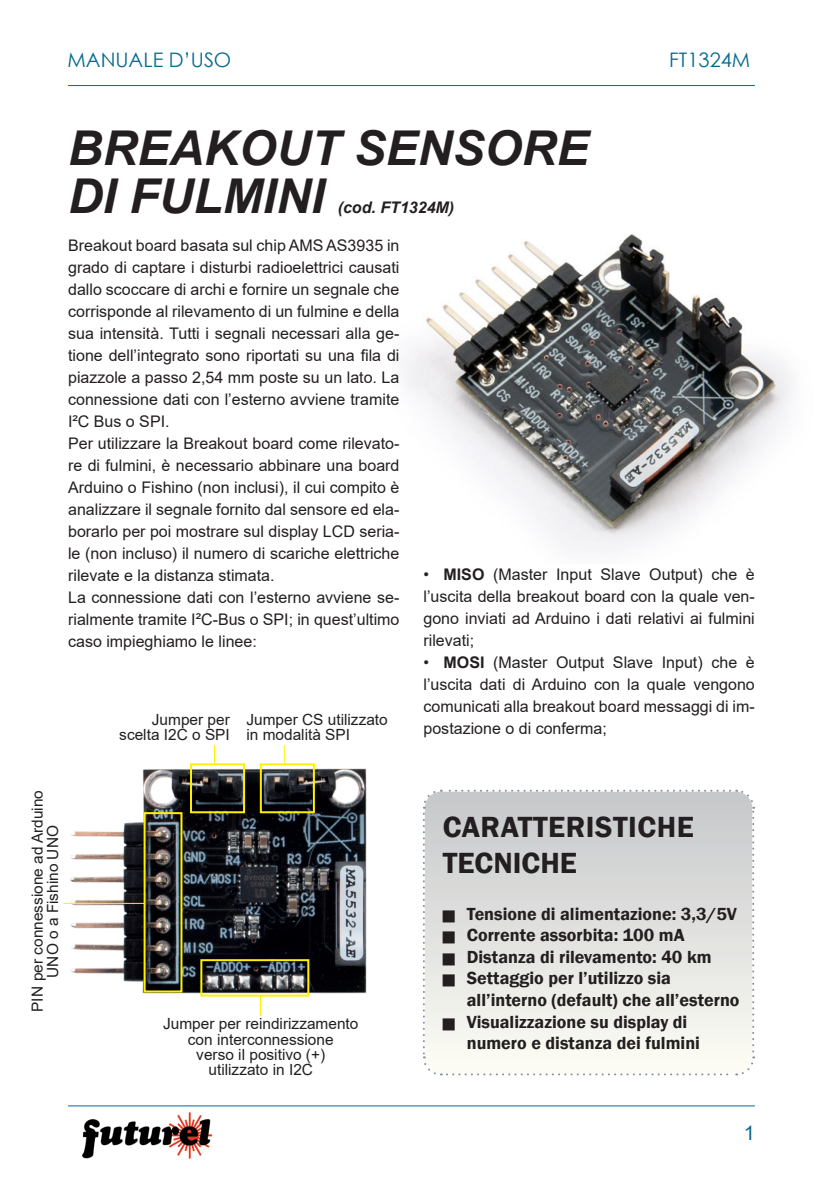
<style>
.page{position:relative;width:823px;height:1191px;background:#fff}
.page>*{position:absolute;margin:0;border:0;box-sizing:border-box;transform-origin:0 0}
.t1{font:italic 700 48px/48px "Arial";color:#231f20}
.t2{font:600 30px/36px "Franklin Gothic";letter-spacing:.015em;color:#231f20}
.t3{font:20px "Century Gothic";color:#056a8c}
.t4{font:20px "Arial";color:#056a8c}
.t5{font:600 18px/21.6px "Franklin Gothic";color:#231f20}
.testo{font:16px/22px "Arial";color:#231f20;text-align:justify}
.t6{font:italic 700 16px "Arial";color:#231f20}
.Testo{font:15.4px/15.4px "Arial";color:#231f20;text-align:center}
.s1{font-weight:700}
</style>
<div class="page">
<img style="left:82px;top:1112px;width:131px;height:47px">
<hr style="left:68px;top:1105px;width:686px;height:1px;background:#00688f">
<hr style="left:68px;top:85px;width:686px;height:1px;background:#00688f">
<img style="left:404px;top:234px;width:387px;height:316px">
<img style="left:63px;top:763px;width:304px;height:243px">
<div style="left:200px;top:959px;width:109px;height:37px;border:2px solid #fff101"></div>
<div style="left:143px;top:812px;width:39px;height:180px;border:2px solid #fff101"></div>
<hr style="left:63px;top:903px;width:82px;height:1px;background:#fff101">
<svg style="left:214px;top:745px;width:1px;height:18px"></svg>
<svg style="left:283px;top:745px;width:1px;height:18px"></svg>
<div style="left:190px;top:763px;width:55px;height:50px;border:2px solid #fff101"></div>
<div style="left:260px;top:763px;width:55px;height:50px;border:2px solid #fff101"></div>
<svg style="left:422px;top:789px;width:332px;height:287px"></svg>
<p class="t3" style="left:67px;top:46px;width:165px">MANUALE D’USO</p>
<p class="t3" style="left:668px;top:46px;width:82px">FT1324M</p>
<p class="t1" style="left:68px;top:126px;width:522px">BREAKOUT SENSORE<br>DI FULMINI</p>
<p class="t6" style="left:337px;top:197px;width:118px">(cod. FT1324M)</p>
<p class="testo" style="left:68px;top:234px;width:332px">Breakout board basata sul chip AMS AS3935 in grado di captare i disturbi radioelettrici causati dallo scoccare di archi e fornire un segnale che corrisponde al rilevamento di un fulmine e della sua intensità. Tutti i segnali necessari alla ge&shy;tione dell’integrato sono riportati su una fila di piazzole a passo 2,54 mm poste su un lato. La connessione dati con l’esterno avviene tramite I²C Bus o SPI.</p>
<p class="testo" style="left:68px;top:432px;width:332px">Per utilizzare la Breakout board come rilevato&shy;re di fulmini, è necessario abbinare una board Arduino o Fishino (non inclusi), il cui compito è analizzare il segnale fornito dal sensore ed ela&shy;borarlo per poi mostrare sul display LCD seria&shy;le (non incluso) il numero di scariche elettriche rilevate e la distanza stimata.</p>
<p class="testo" style="left:68px;top:586px;width:332px">La connessione dati con l’esterno avviene se&shy;rialmente tramite I²C-Bus o SPI; in quest’ultimo caso impieghiamo le linee:</p>
<p class="Testo" style="left:119px;top:711px;width:112px;text-align:right">Jumper per scelta I2C o SPI</p>
<p class="Testo" style="left:246px;top:711px;width:143px;text-align:left">Jumper CS utilizzato in modalità SPI</p>
<p class="testo" style="left:423px;top:563px;width:332px">• <span class="s1">MISO</span> (Master Input Slave Output) che è l’uscita della breakout board con la quale ven&shy;gono inviati ad Arduino i dati relativi ai fulmini rilevati;</p>
<p class="testo" style="left:423px;top:651px;width:332px">• <span class="s1">MOSI</span> (Master Output Slave Input) che è l’uscita dati di Arduino con la quale vengono comunicati alla breakout board messaggi di im&shy;postazione o di conferma;</p>
<p class="Testo" style="left:29px;top:1012px;width:224px;rotate:-90deg">PIN per connessione ad Arduino<br>UNO o a Fishino UNO</p>
<p class="Testo" style="left:163px;top:1016px;width:197px">Jumper per reindirizzamento con interconnessione</p>
<p class="Testo" style="left:196px;top:1046px;width:130px">verso il positivo (+) utilizzato in I2C</p>
<p class="t2" style="left:442px;top:809px;width:252px">CARATTERISTICHE<br>TECNICHE</p>
<p class="t5" style="left:466px;top:903px;width:271px">Tensione di alimentazione: 3,3/5V</p>
<p class="t5" style="left:466px;top:924px;width:219px">Corrente assorbita: 100 mA</p>
<p class="t5" style="left:466px;top:946px;width:246px">Distanza di rilevamento: 40 km</p>
<p class="t5" style="left:466px;top:967px;width:274px">Settaggio per l’utilizzo sia all’interno (default) che all’esterno</p>
<p class="t5" style="left:466px;top:1011px;width:234px">Visualizzazione su display di numero e distanza dei fulmini</p>
<p class="t4" style="left:743px;top:1119px;width:13px">1</p>
</div>
